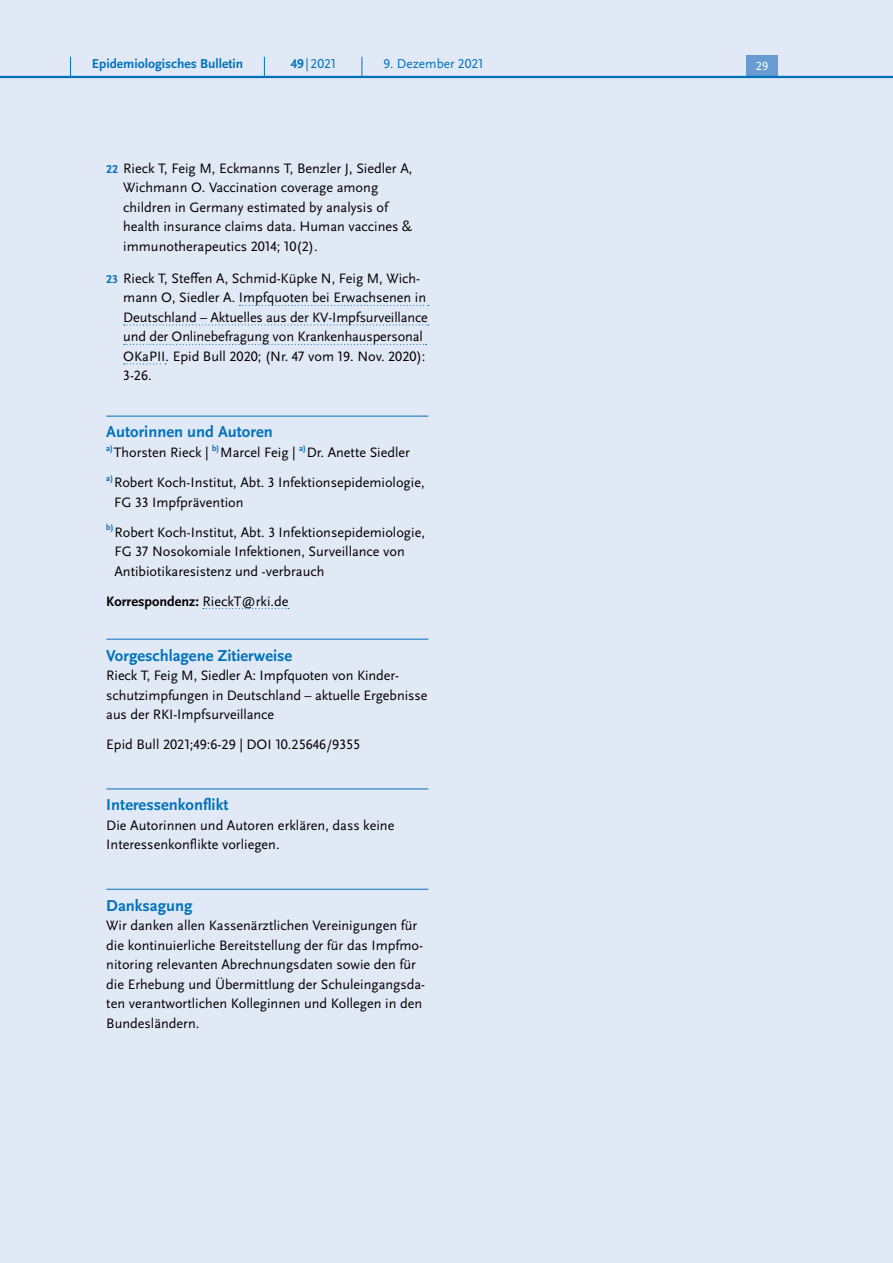
<style>
.page{position:relative;width:893px;height:1263px;background:#fff}
.page>*{position:absolute;margin:0;border:0;box-sizing:border-box;transform-origin:0 0}
.H4_-_Anhang_allerers{font:700 16.5px "Scala Sans Pro";color:#0072bc}
.P_-_Anhang{font:14.25px/19.5px "Scala Sans Pro";color:#000}
.P_-_Anhang-2{font:700 14.25px "Scala Sans Pro";color:#000}
.t1{font:700 13.5px "Scala Sans Pro";color:#0072bc}
.t2{font:13.5px "Scala Sans Pro";color:#0072bc}
.t3{font:12.45px "Scala Sans Pro";color:#fff}
.s1{font-weight:700}
.s2{font-weight:700;font-size:12px;color:#0072bc}
.s3{font-weight:400}
</style>
<div class="page">
<div style="left:0;top:78px;width:893px;height:1185px;background:#e1e8f6"></div>
<svg style="left:239px;top:305px;width:190px;height:1px"></svg>
<svg style="left:124px;top:324px;width:305px;height:1px"></svg>
<svg style="left:124px;top:344px;width:303px;height:1px"></svg>
<svg style="left:124px;top:363px;width:42px;height:1px"></svg>
<hr style="left:106px;top:416px;width:322px;height:1px;background:#0072bc">
<svg style="left:203px;top:608px;width:86px;height:1px"></svg>
<hr style="left:106px;top:639px;width:322px;height:1px;background:#0072bc">
<hr style="left:106px;top:788px;width:322px;height:1px;background:#0072bc">
<hr style="left:106px;top:889px;width:322px;height:1px;background:#0072bc">
<div style="left:0;top:0;width:893px;height:77px;background:#e1e8f6"></div>
<div style="left:746px;top:55px;width:32px;height:21px;background:#679bd2"></div>
<hr style="left:0;top:76px;width:893px;height:2px;background:#0072bc">
<svg style="left:70px;top:57px;width:1px;height:19px"></svg>
<svg style="left:264px;top:57px;width:1px;height:19px"></svg>
<svg style="left:362px;top:57px;width:1px;height:19px"></svg>
<p class="t1" style="left:92px;top:55px;width:153px">Epidemiologisches Bulletin</p>
<p class="t2" style="left:291px;top:55px;width:47px"><span class="s1">49</span>|2021</p>
<p class="t2" style="left:383px;top:55px;width:102px">9. Dezember 2021</p>
<p class="t3" style="left:756px;top:59px;width:14px">29</p>
<p class="P_-_Anhang" style="left:123px;top:158px;width:291px;text-indent:-17px"><span class="s2">22</span> Rieck T, Feig M, Eckmanns T, Benzler J, Siedler A, Wichmann O. Vaccination coverage among children in Germany estimated by analysis of health insurance claims data. Human vaccines &amp; immunotherapeutics 2014; 10(2).</p>
<p class="P_-_Anhang" style="left:123px;top:269px;width:306px;text-indent:-17px"><span class="s2">23</span> Rieck T, Steffen A, Schmid-Küpke N, Feig M, Wich&shy;mann O, Siedler A. Impfquoten bei Erwachsenen in Deutschland – Aktuelles aus der KV-Impfsurveillance und der Onlinebefragung von Krankenhauspersonal OKaPII. Epid Bull 2020; (Nr. 47 vom 19. Nov. 2020):<br>3-26.</p>
<h4 class="H4_-_Anhang_allerers" style="left:106px;top:422px;width:168px">Autorinnen und Autoren</h4>
<p class="P_-_Anhang" style="left:106px;top:443px;width:305px"><sup>a)</sup>Thorsten Rieck | <sup>b)</sup>Marcel Feig | <sup>a)</sup>Dr. Anette Siedler</p>
<p class="P_-_Anhang" style="left:114px;top:473px;width:312px;text-indent:-8px"><sup>a)</sup> Robert Koch-Institut, Abt. 3 Infektionsepidemiologie,<br>FG 33 Impfprävention</p>
<p class="P_-_Anhang" style="left:114px;top:522px;width:312px;text-indent:-8px"><sup>b)</sup> Robert Koch-Institut, Abt. 3 Infektionsepidemiologie,<br>FG 37 Nosokomiale Infektionen, Surveillance von<br>Antibiotikaresistenz und -verbrauch</p>
<p class="P_-_Anhang-2" style="left:106px;top:592px;width:184px">Korrespondenz: <span class="s3">RieckT@rki.de</span></p>
<h4 class="H4_-_Anhang_allerers" style="left:106px;top:645px;width:188px">Vorgeschlagene Zitierweise</h4>
<p class="P_-_Anhang" style="left:106px;top:666px;width:323px">Rieck T, Feig M, Siedler A: Impfquoten von Kinder&shy;schutzimpfungen in Deutschland – aktuelle Ergebnisse aus der RKI-Impfsurveillance</p>
<p class="P_-_Anhang" style="left:106px;top:735px;width:256px">Epid Bull 2021;49:6-29 | DOI 10.25646/9355</p>
<h4 class="H4_-_Anhang_allerers" style="left:106px;top:795px;width:124px">Interessenkonflikt</h4>
<p class="P_-_Anhang" style="left:106px;top:815px;width:290px">Die Autorinnen und Autoren erklären, dass keine<br>Interessenkonflikte vorliegen.</p>
<h4 class="H4_-_Anhang_allerers" style="left:106px;top:895px;width:88px">Danksagung</h4>
<p class="P_-_Anhang" style="left:106px;top:916px;width:320px">Wir danken allen Kassenärztlichen Vereinigungen für die kontinuierliche Bereitstellung der für das Impfmo&shy;nitoring relevanten Abrechnungsdaten sowie den für die Erhebung und Übermittlung der Schuleingangsda&shy;ten verantwortlichen Kolleginnen und Kollegen in den Bundesländern.</p>
</div>
